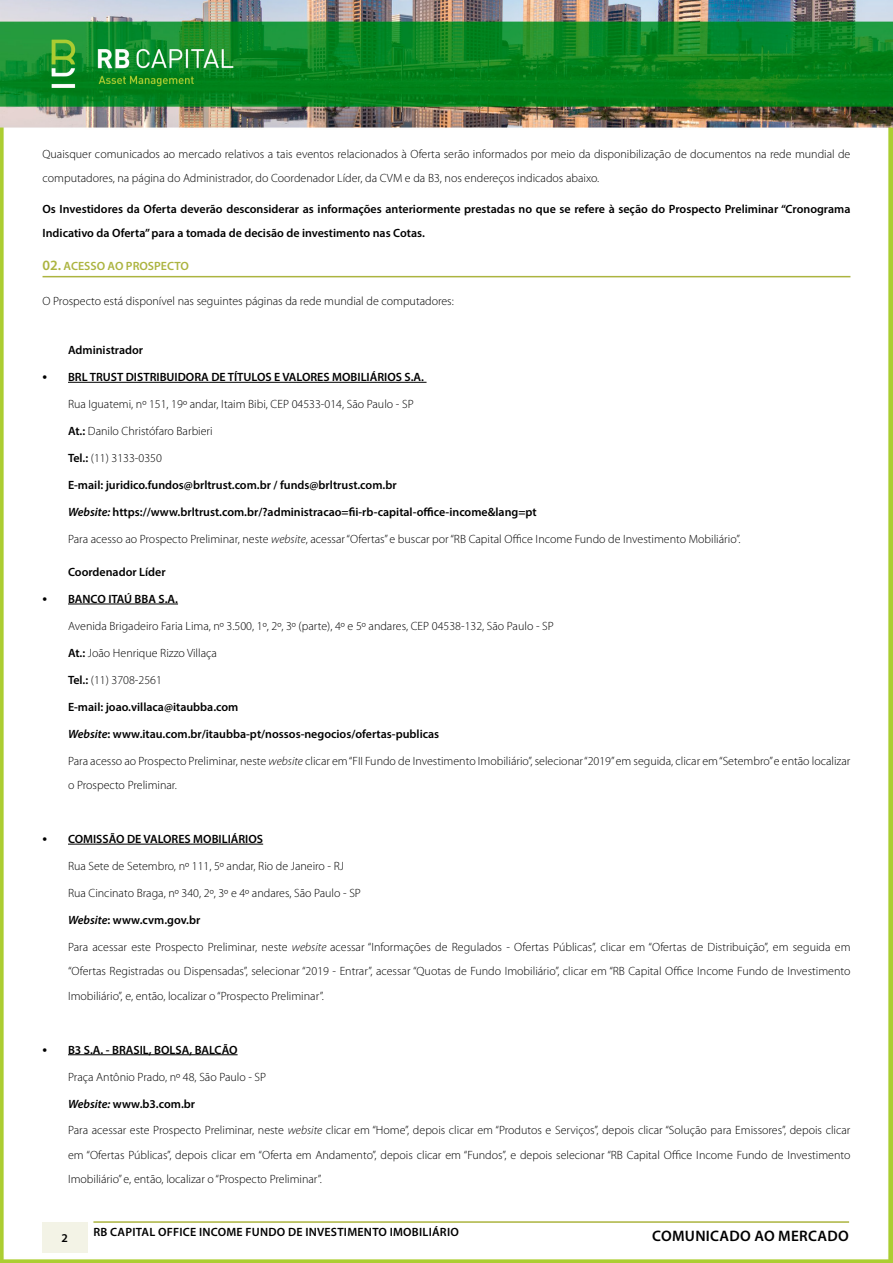
<style>
.page{position:relative;width:893px;height:1263px;background:#fff}
.page>*{position:absolute;margin:0;border:0;box-sizing:border-box;transform-origin:0 0}
.t1{font:600 15.15px "Myriad Pro";letter-spacing:.02em;color:#000}
.t2{font:300 12px/24.5px "Myriad Pro";color:#000}
.t3{font:600 12px/24.5px "Myriad Pro";color:#000}
.t4{font:600 12px "Myriad Pro";letter-spacing:.02em;color:#000}
.t5{font:600 12px "Myriad Pro";color:#acb440}
.s1{font-size:14.25px}
.s2{font-size:15px}
.s3{font-weight:600}
.s4{font-style:italic}
</style>
<div class="page">
<img style="left:0;top:0;width:893px;height:1263px">
<div style="left:42px;top:1222px;width:45px;height:30px;background:#f3f3e6"></div>
<hr style="left:93px;top:1221px;width:756px;height:2px;background:#acb440">
<hr style="left:43px;top:276px;width:807px;height:1px;background:#acb440">
<hr style="left:68px;top:382px;width:359px;height:1px;background:#000">
<hr style="left:68px;top:604px;width:110px;height:1px;background:#000">
<hr style="left:68px;top:844px;width:195px;height:1px;background:#000">
<hr style="left:68px;top:1054px;width:170px;height:1px;background:#000">
<p class="t2" style="left:43px;top:142px;width:809px">Quaisquer comunicados ao mercado relativos a tais eventos relacionados à Oferta serão informados por meio da disponibilização de documentos na rede mundial de computadores, na página do Administrador, do Coordenador Líder, da CVM e da B3, nos endereços indicados abaixo.</p>
<p class="t3" style="left:43px;top:196px;width:809px">Os Investidores da Oferta deverão desconsiderar as informações anteriormente prestadas no que se refere à seção do Prospecto Preliminar “Cronograma<br>Indicativo da Oferta” para a tomada de decisão de investimento nas Cotas.</p>
<p class="t5" style="left:43px;top:259px;width:148px"><span class="s1">02.</span> ACESSO AO PROSPECTO</p>
<p class="t2" style="left:43px;top:289px;width:413px">O Prospecto está disponível nas seguintes páginas da rede mundial de computadores:</p>
<p class="t3" style="left:68px;top:338px;width:77px">Administrador</p>
<p class="t3" style="left:43px;top:364px;width:383px"><span class="s2">•</span> BRL TRUST DISTRIBUIDORA DE TÍTULOS E VALORES MOBILIÁRIOS S.A.</p>
<p class="t2" style="left:68px;top:392px;width:347px">Rua Iguatemi, nº 151, 19º andar, Itaim Bibi, CEP 04533-014, São Paulo - SP</p>
<p class="t2" style="left:68px;top:419px;width:146px"><span class="s3">At.:</span> Danilo Christófaro Barbieri</p>
<p class="t2" style="left:68px;top:446px;width:95px"><span class="s3">Tel.:</span> (11) 3133-0350</p>
<p class="t3" style="left:68px;top:472px;width:330px">E-mail: juridico.fundos@brltrust.com.br / funds@brltrust.com.br</p>
<p class="t3" style="left:68px;top:499px;width:470px"><span class="s4">Website:</span> https://www.brltrust.com.br/?administracao=fii-rb-capital-office-income&amp;lang=pt</p>
<p class="t2" style="left:68px;top:527px;width:674px">Para acesso ao Prospecto Preliminar, neste <span class="s4">website</span>, acessar “Ofertas” e buscar por “RB Capital Office Income Fundo de Investimento Mobiliário”.</p>
<p class="t3" style="left:68px;top:559px;width:99px">Coordenador Líder</p>
<p class="t3" style="left:43px;top:586px;width:137px"><span class="s2">•</span> BANCO ITAÚ BBA S.A.</p>
<p class="t2" style="left:68px;top:614px;width:487px">Avenida Brigadeiro Faria Lima, nº 3.500, 1º, 2º, 3º (parte), 4º e 5º andares, CEP 04538-132, São Paulo - SP</p>
<p class="t2" style="left:68px;top:641px;width:150px"><span class="s3">At.:</span> João Henrique Rizzo Villaça</p>
<p class="t2" style="left:68px;top:668px;width:95px"><span class="s3">Tel.:</span> (11) 3708-2561</p>
<p class="t3" style="left:68px;top:694px;width:172px">E-mail: joao.villaca@itaubba.com</p>
<p class="t3" style="left:68px;top:721px;width:373px"><span class="s4">Website</span>: www.itau.com.br/itaubba-pt/nossos-negocios/ofertas-publicas</p>
<p class="t2" style="left:68px;top:748px;width:784px">Para acesso ao Prospecto Preliminar, neste <span class="s4">website</span> clicar em “FII Fundo de Investimento Imobiliário”, selecionar “2019” em seguida, clicar em “Setembro” e então localizar o Prospecto Preliminar.</p>
<p class="t3" style="left:43px;top:826px;width:222px"><span class="s2">•</span> COMISSÃO DE VALORES MOBILIÁRIOS</p>
<p class="t2" style="left:68px;top:854px;width:278px">Rua Sete de Setembro, nº 111, 5º andar, Rio de Janeiro - RJ</p>
<p class="t2" style="left:68px;top:881px;width:294px">Rua Cincinato Braga, nº 340, 2º, 3º e 4º andares, São Paulo - SP</p>
<p class="t3" style="left:68px;top:907px;width:134px"><span class="s4">Website</span>: www.cvm.gov.br</p>
<p class="t2" style="left:68px;top:935px;width:784px;text-align:justify">Para acessar este Prospecto Preliminar, neste <span class="s4">website</span> acessar “Informações de Regulados - Ofertas Públicas”, clicar em “Ofertas de Distribuição”, em seguida em “Ofertas Registradas ou Dispensadas”, selecionar “2019 - Entrar”, acessar “Quotas de Fundo Imobiliário”, clicar em “RB Capital Office Income Fundo de Investimento Imobiliário”, e, então, localizar o “Prospecto Preliminar”.</p>
<p class="t3" style="left:43px;top:1037px;width:197px"><span class="s2">•</span> B3 S.A. - BRASIL, BOLSA, BALCÃO</p>
<p class="t2" style="left:68px;top:1064px;width:200px">Praça Antônio Prado, nº 48, São Paulo - SP</p>
<p class="t3" style="left:68px;top:1091px;width:129px"><span class="s4">Website:</span> www.b3.com.br</p>
<p class="t2" style="left:68px;top:1118px;width:784px;text-align:justify">Para acessar este Prospecto Preliminar, neste <span class="s4">website</span> clicar em “Home”, depois clicar em “Produtos e Serviços”, depois clicar “Solução para Emissores”, depois clicar em “Ofertas Públicas”, depois clicar em “Oferta em Andamento”, depois clicar em “Fundos”, e depois selecionar “RB Capital Office Income Fundo de Investimento Imobiliário” e, então, localizar o “Prospecto Preliminar”.</p>
<p class="t4" style="left:94px;top:1225px;width:367px">RB CAPITAL OFFICE INCOME FUNDO DE INVESTIMENTO IMOBILIÁRIO</p>
<p class="t3" style="left:61px;top:1225px;width:8px">2</p>
<p class="t1" style="left:652px;top:1226px;width:198px">COMUNICADO AO MERCADO</p>
</div>
